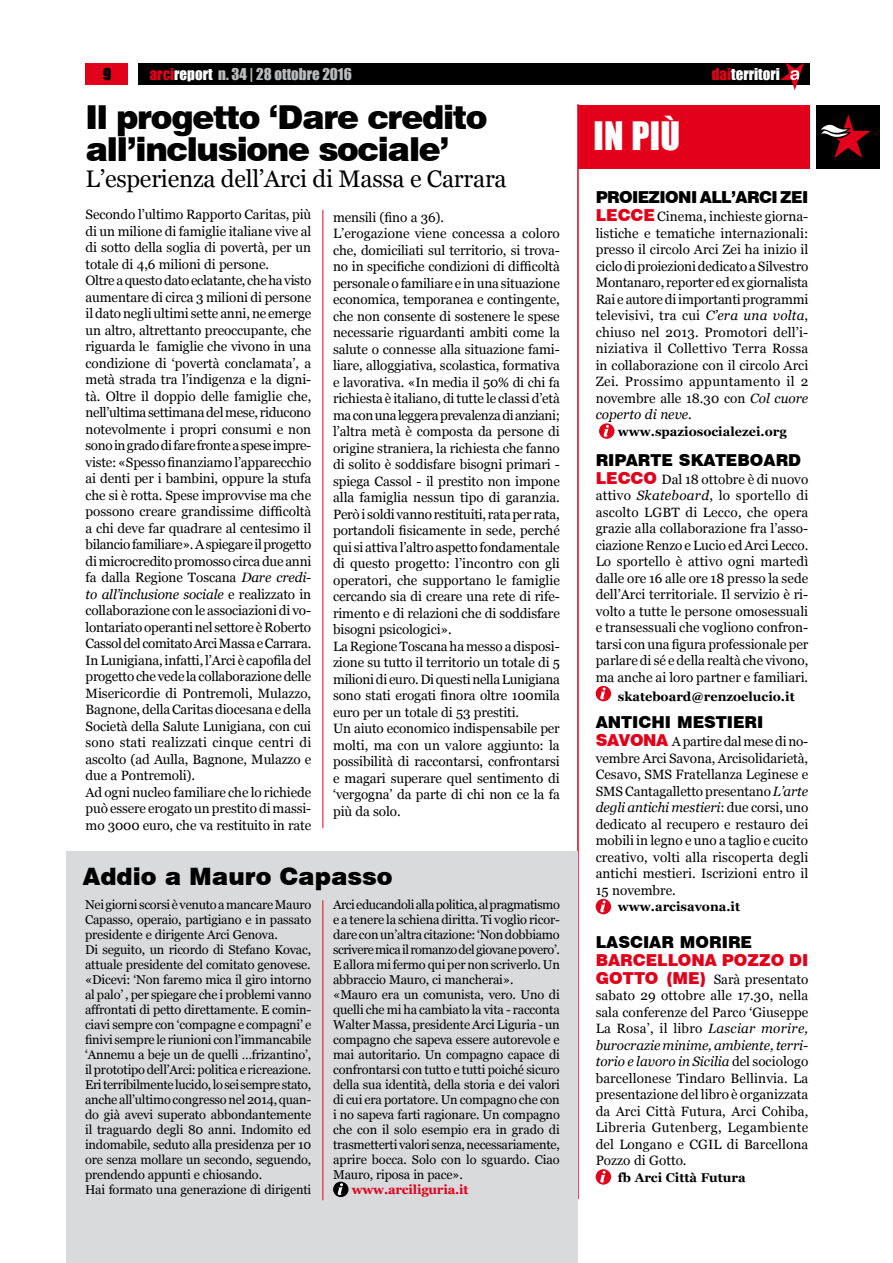
<style>
.page{position:relative;width:893px;height:1263px;background:#fff}
.page>*{position:absolute;margin:0;border:0;box-sizing:border-box;transform-origin:0 0}
.t1{font:36px "Impact";color:#fff}
.t2{font:900 33px/31.5px "Swiss 721 BT";letter-spacing:-.04em;color:#000}
.t3{font:24px "Georgia";letter-spacing:-.01em;color:#000}
.t4{font:900 24px "Swiss 721 BT";color:#000}
.t5{font:900 16.5px "Swiss 721 BT";color:#000}
.t6{font:900 16.5px "Swiss 721 BT";color:#e2001a}
.t7{font:900 16.5px "Swiss 721 BT";letter-spacing:-.04em;color:#000}
.t8{font:15px "Impact";color:#b9bbbc}
.t9{font:15px "Impact";color:#fff}
.t10{font:15px "Impact";color:#000}
.t11{font:13.5px/16.5px "Georgia";letter-spacing:-.01em;color:#000;text-align:justify}
.t12{font:12.75px/15px "Georgia";letter-spacing:-.015em;color:#000}
.t13{font:700 12.75px "Georgia";color:#000}
.t14{font:700 12.75px "Georgia";letter-spacing:-.015em;color:#e2001a}
.s1{color:#e2001a}
.s2{color:#fff}
.s3{font-style:italic}
.s4{font-family:"Swiss 721 BT";font-weight:900;font-size:16.5px;color:#e2001a}
</style>
<div class="page">
<div style="left:85px;top:64px;width:43px;height:21px;background:#e2001a"></div>
<div style="left:138px;top:64px;width:672px;height:21px;background:#000"></div>
<div style="left:579px;top:105px;width:231px;height:63px;background:#e2001a"></div>
<div style="left:816px;top:105px;width:64px;height:63px;background:#000"></div>
<svg style="left:821px;top:114px;width:50px;height:44px"></svg>
<hr style="left:577px;top:104px;width:2px;height:1095px;background:#e2001a">
<svg style="left:780px;top:62px;width:24px;height:28px"></svg>
<svg style="left:599px;top:423px;width:15px;height:16px"></svg>
<svg style="left:604px;top:425px;width:5px;height:12px"></svg>
<div style="left:596px;top:686px;width:15px;height:15px;background:#e2001a;border-radius:50%"></div>
<svg style="left:600px;top:687px;width:6px;height:12px"></svg>
<div style="left:596px;top:899px;width:15px;height:15px;background:#e2001a;border-radius:50%"></div>
<svg style="left:600px;top:900px;width:6px;height:12px"></svg>
<div style="left:596px;top:1169px;width:15px;height:15px;background:#e2001a;border-radius:50%"></div>
<svg style="left:600px;top:1171px;width:6px;height:11px"></svg>
<div style="left:66px;top:852px;width:511px;height:411px;background:#d9dadb"></div>
<hr style="left:322px;top:900px;width:1px;height:300px;background:#e2001a">
<div style="left:333px;top:1182px;width:15px;height:15px;background:#000;border-radius:50%"></div>
<svg style="left:338px;top:1183px;width:5px;height:12px"></svg>
<hr style="left:322px;top:210px;width:1px;height:618px;background:#e2001a">
<p class="t10" style="left:103px;top:62px;width:10px">9</p>
<p class="t8" style="left:150px;top:62px;width:204px"><span class="s1">arci</span><span class="s2">report</span> n. 34 | 28 ottobre 2016</p>
<h2 class="t2" style="left:86px;top:102px;width:403px">Il progetto ‘Dare credito all’inclusione sociale’</h2>
<h3 class="t3" style="left:86px;top:164px;width:423px">L’esperienza dell’Arci di Massa e Carrara</h3>
<p class="t11" style="left:333px;top:209px;width:228px;text-align:left">mensili (fino a 36).<br>L’erogazione viene concessa a coloro che, domiciliati sul territorio, si trova&shy;no in specifiche condizioni di difficoltà personale o familiare e in una situazione economica, temporanea e contingente, che non consente di sostenere le spese necessarie riguardanti ambiti come la salute o connesse alla situazione fami&shy;liare, alloggiativa, scolastica, formativa e lavorativa. «In media il 50% di chi fa richiesta è italiano, di tutte le classi d’età ma con una leggera prevalenza di anziani; l’altra metà è composta da persone di origine straniera, la richiesta che fanno di solito è soddisfare bisogni primari - spiega Cassol - il prestito non impone alla famiglia nessun tipo di garanzia.<br>Però i soldi vanno restituiti, rata per rata, portandoli fisicamente in sede, perché qui si attiva l’altro aspetto fondamentale di questo progetto: l’incontro con gli operatori, che supportano le famiglie cercando sia di creare una rete di rife&shy;rimento e di relazioni che di soddisfare bisogni psicologici».<br>La Regione Toscana ha messo a disposi&shy;zione su tutto il territorio un totale di 5 milioni di euro. Di questi nella Lunigiana sono stati erogati finora oltre 100mila euro per un totale di 53 prestiti.<br>Un aiuto economico indispensabile per molti, ma con un valore aggiunto: la possibilità di raccontarsi, confrontarsi e magari superare quel sentimento di ‘vergogna’ da parte di chi non ce la fa più da solo.</p>
<p class="t11" style="left:86px;top:207px;width:227px;text-align:left">Secondo l’ultimo Rapporto Caritas, più di un milione di famiglie italiane vive al di sotto della soglia di povertà, per un totale di 4,6 milioni di persone.<br>Oltre a questo dato eclatante, che ha visto aumentare di circa 3 milioni di persone il dato negli ultimi sette anni, ne emerge un altro, altrettanto preoccupante, che riguarda le famiglie che vivono in una condizione di ‘povertà conclamata’, a metà strada tra l’indigenza e la digni&shy;tà. Oltre il doppio delle famiglie che, nell’ultima settimana del mese, riducono notevolmente i propri consumi e non sono in grado di fare fronte a spese impre&shy;viste: «Spesso finanziamo l’apparecchio ai denti per i bambini, oppure la stufa che si è rotta. Spese improvvise ma che possono creare grandissime difficoltà a chi deve far quadrare al centesimo il bilancio familiare». A spiegare il progetto di microcredito promosso circa due anni fa dalla Regione Toscana <span class="s3">Dare credi&shy;to all’inclusione sociale</span> e realizzato in collaborazione con le associazioni di vo&shy;lontariato operanti nel settore è Roberto Cassol del comitato Arci Massa e Carrara.<br>In Lunigiana, infatti, l’Arci è capofila del progetto che vede la collaborazione delle Misericordie di Pontremoli, Mulazzo, Bagnone, della Caritas diocesana e della Società della Salute Lunigiana, con cui sono stati realizzati cinque centri di ascolto (ad Aulla, Bagnone, Mulazzo e due a Pontremoli).<br>Ad ogni nucleo familiare che lo richiede può essere erogato un prestito di massi&shy;mo 3000 euro, che va restituito in rate</p>
<h3 class="t4" style="left:83px;top:862px;width:311px">Addio a Mauro Capasso</h3>
<p class="t12" style="left:85px;top:897px;width:228px">Nei giorni scorsi è venuto a mancare Mauro Capasso, operaio, partigiano e in passato presidente e dirigente Arci Genova.<br>Di seguito, un ricordo di Stefano Kovac, attuale presidente del comitato genovese. «Dicevi: ‘Non faremo mica il giro intorno al palo’ , per spiegare che i problemi vanno affrontati di petto direttamente. E comin&shy;ciavi sempre con ‘compagne e compagni’ e finivi sempre le riunioni con l’immancabile ‘Annemu a beje un de quelli …frizantino’, il prototipo dell’Arci: politica e ricreazione.<br>Eri terribilmente lucido, lo sei sempre stato, anche all’ultimo congresso nel 2014, quan&shy;do già avevi superato abbondantemente il traguardo degli 80 anni. Indomito ed indomabile, seduto alla presidenza per 10 ore senza mollare un secondo, seguendo, prendendo appunti e chiosando.<br>Hai formato una generazione di dirigenti</p>
<p class="t12" style="left:333px;top:897px;width:228px">Arci educandoli alla politica, al pragmatismo e a tenere la schiena diritta. Ti voglio ricor&shy;dare con un’altra citazione: ‘Non dobbiamo scrivere mica il romanzo del giovane povero’.<br>E allora mi fermo qui per non scriverlo. Un abbraccio Mauro, ci mancherai». «Mauro era un comunista, vero. Uno di quelli che mi ha cambiato la vita - racconta Walter Massa, presidente Arci Liguria - un compagno che sapeva essere autorevole e mai autoritario. Un compagno capace di confrontarsi con tutto e tutti poiché sicuro della sua identità, della storia e dei valori di cui era portatore. Un compagno che con i no sapeva farti ragionare. Un compagno che con il solo esempio era in grado di trasmetterti valori senza, necessariamente, aprire bocca. Solo con lo sguardo. Ciao Mauro, riposa in pace».</p>
<p class="t14" style="left:352px;top:1181px;width:118px">www.arciliguria.it</p>
<h1 class="t1" style="left:594px;top:108px;width:88px">in più</h1>
<p class="t9" style="left:712px;top:62px;width:70px"><span class="s1">dai</span>territori</p>
<p class="t7" style="left:596px;top:187px;width:152px">proiezioni all’arci</p>
<p class="t5" style="left:780px;top:187px;width:20px">zei</p>
<p class="t11" style="left:596px;top:209px;width:214px"><span class="s4">LECCE</span> Cinema, inchieste giorna&shy;listiche e tematiche internazionali: presso il circolo Arci Zei ha inizio il ciclo di proiezioni dedicato a Silvestro Montanaro, reporter ed ex giornalista Rai e autore di importanti programmi televisivi, tra cui <span class="s3">C’era una volta</span>, chiuso nel 2013. Promotori dell’i&shy;niziativa il Collettivo Terra Rossa in collaborazione con il circolo Arci Zei. Prossimo appuntamento il 2 novembre alle 18.30 con <span class="s3">Col cuore coperto di neve</span>.</p>
<p class="t13" style="left:618px;top:423px;width:171px">www.spaziosocialezei.org</p>
<p class="t5" style="left:596px;top:450px;width:207px">ri parte skateboard</p>
<p class="t11" style="left:596px;top:471px;width:214px"><span class="s4">LECCO</span> Dal 18 ottobre è di nuovo attivo <span class="s3">Skateboard</span>, lo sportello di ascolto LGBT di Lecco, che opera grazie alla collaborazione fra l’asso&shy;ciazione Renzo e Lucio ed Arci Lecco.<br>Lo sportello è attivo ogni martedì dalle ore 16 alle ore 18 presso la sede dell’Arci territoriale. Il servizio è ri&shy;volto a tutte le persone omosessuali e transessuali che vogliono confron&shy;tarsi con una figura professionale per parlare di sé e della realtà che vivono, ma anche ai loro partner e familiari.</p>
<p class="t13" style="left:618px;top:689px;width:178px">skateboard@renzoelucio.it</p>
<p class="t5" style="left:596px;top:712px;width:169px">ANTICHI MESTIERI</p>
<p class="t11" style="left:596px;top:734px;width:214px"><span class="s4">SAVONA</span> A partire dal mese di no&shy;vembre Arci Savona, Arcisolidarietà, Cesavo, SMS Fratellanza Leginese e SMS Cantagalletto presentano <span class="s3">L’arte degli antichi mestieri</span>: due corsi, uno dedicato al recupero e restauro dei mobili in legno e uno a taglio e cucito creativo, volti alla riscoperta degli antichi mestieri. Iscrizioni entro il 15 novembre.</p>
<p class="t13" style="left:618px;top:899px;width:124px">www.arcisavona.it</p>
<p class="t5" style="left:596px;top:932px;width:158px">LASCIAR MORIRE</p>
<p class="t6" style="left:596px;top:950px;width:74px">BARCELLO</p>
<p class="t6" style="left:691px;top:950px;width:44px">NA POZZO</p>
<p class="t6" style="left:789px;top:950px;width:21px">DI</p>
<p class="t6" style="left:596px;top:968px;width:14px">GOTTO</p>
<p class="t11" style="left:596px;top:971px;width:214px;text-indent:70px"><span class="s4">(ME)</span> Sarà presentato sabato 29 ottobre alle 17.30, nella sala conferenze del Parco ‘Giuseppe La Rosa’, il libro <span class="s3">Lasciar morire, burocrazie minime, ambiente, terri&shy;torio e lavoro in Sicilia</span> del sociologo barcellonese Tindaro Bellinvia. La presentazione del libro è organizzata da Arci Città Futura, Arci Cohiba, Libreria Gutenberg, Legambiente del Longano e CGIL di Barcellona Pozzo di Gotto.</p>
<p class="t13" style="left:618px;top:1169px;width:129px">fb Arci Città Futura</p>
</div>
